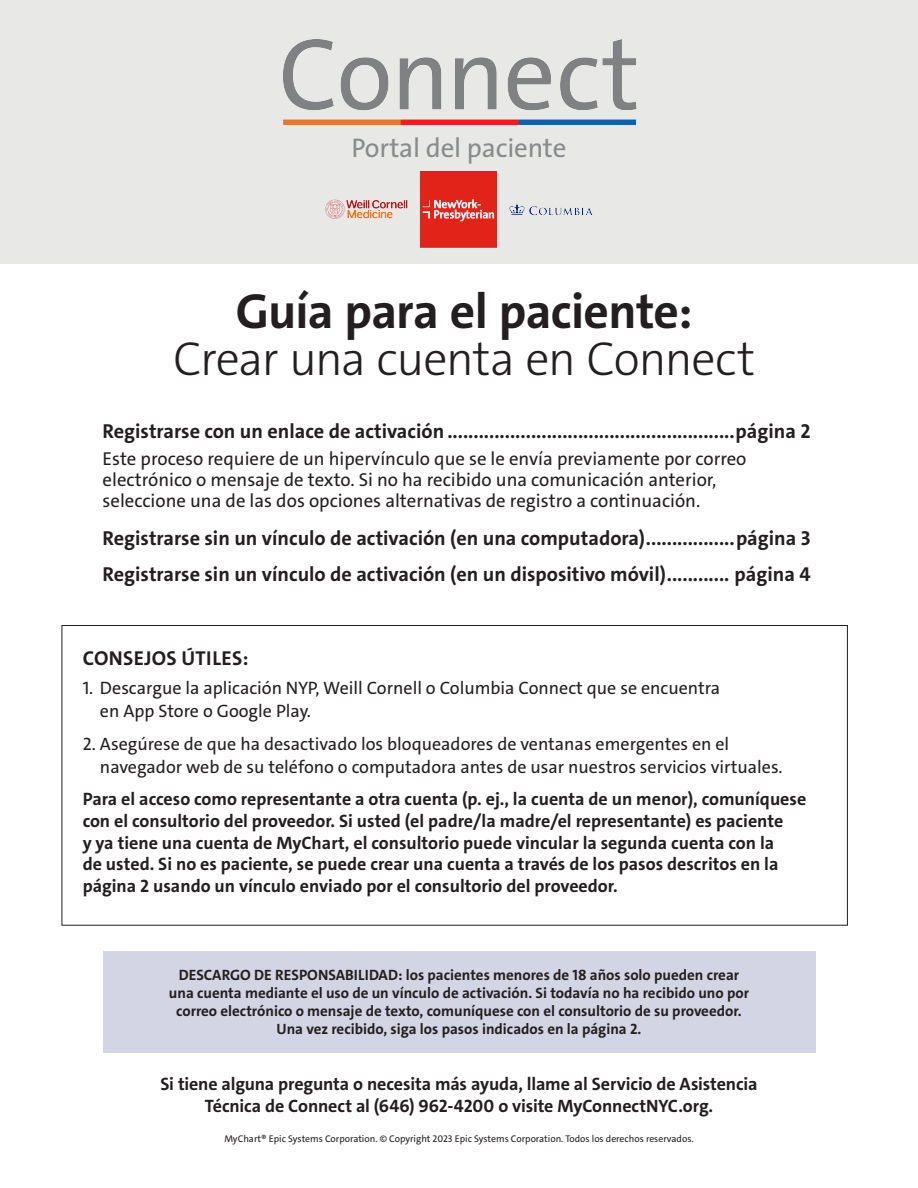
<style>
.page{position:relative;width:918px;height:1188px;background:#fff}
.page>*{position:absolute;margin:0;border:0;box-sizing:border-box;transform-origin:0 0}
.t1{font:700 49.5px "The Sans C4 s";letter-spacing:-.015em;color:#231f20}
.t2{font:300 48px "The Sans C4 s";letter-spacing:-.025em;color:#231f20}
.t3{font:27px "The Sans";letter-spacing:-.005em;color:#888b8c}
.t4{font:700 20.25px "The Sans C4 s";color:#231f20}
.t5{font:700 20.25px "The Sans C4 s";letter-spacing:.02em;color:#231f20}
.t6{font:18.75px/21px "The Sans C4 s";color:#231f20}
.t7{font:700 18px/21.8px "The Sans C4 s";color:#231f20;text-align:center}
.t8{font:18px/22.5px "The Sans C4 s";color:#231f20}
.t9{font:700 15px/18px "The Sans C4 s";color:#231f20;text-align:center}
.t10{font:9.75px "The Sans C4 s";color:#231f20}
</style>
<div class="page">
<div style="left:0;top:0;width:918px;height:264px;background:#e8e8e7"></div>
<img style="left:283px;top:39px;width:354px;height:209px">
<div style="left:0;top:134px;width:918px;height:32px;background:#e8e8e7"></div>
<div style="left:103px;top:951px;width:712px;height:102px;background:#d3d4e4"></div>
<h3 class="t3" style="left:351px;top:125px;width:217px">Portal del paciente</h3>
<p class="t1" style="left:236px;top:280px;width:458px">Guía para el paciente:</p>
<p class="t2" style="left:173px;top:328px;width:583px">Crear una cuenta en Connect</p>
<p class="t4" style="left:103px;top:419px;width:710px">Registrarse con un enlace de activación .......................................................página 2</p>
<p class="t6" style="left:103px;top:448px;width:645px">Este proceso requiere de un hipervínculo que se le envía previamente por correo electrónico o mensaje de texto. Si no ha recibido una comunicación anterior, seleccione una de las dos opciones alternativas de registro a continuación.</p>
<p class="t4" style="left:103px;top:525px;width:710px">Registrarse sin un vínculo de activación (en una computadora).................página 3</p>
<p class="t4" style="left:103px;top:561px;width:710px">Registrarse sin un vínculo de activación (en un dispositivo móvil)............ página 4</p>
<p class="t5" style="left:83px;top:645px;width:167px">CONSEJOS ÚTILES:</p>
<p class="t8" style="left:100px;top:677px;width:622px;text-indent:-17px">1. Descargue la aplicación NYP, Weill Cornell o Columbia Connect que se encuentra en App Store o Google Play.</p>
<p class="t8" style="left:100px;top:733px;width:684px;text-indent:-17px">2. Asegúrese de que ha desactivado los bloqueadores de ventanas emergentes en el navegador web de su teléfono o computadora antes de usar nuestros servicios virtuales.</p>
<p class="t7" style="left:83px;top:788px;width:725px;text-align:left">Para el acceso como representante a otra cuenta (p. ej., la cuenta de un menor), comuníquese con el consultorio del proveedor. Si usted (el padre/la madre/el representante) es paciente<br>y ya tiene una cuenta de MyChart, el consultorio puede vincular la segunda cuenta con la<br>de usted. Si no es paciente, se puede crear una cuenta a través de los pasos descritos en la página 2 usando un vínculo enviado por el consultorio del proveedor.</p>
<p class="t9" style="left:169px;top:966px;width:582px">DESCARGO DE RESPONSABILIDAD: los pacientes menores de 18 años solo pueden crear una cuenta mediante el uso de un vínculo de activación. Si todavía no ha recibido uno por correo electrónico o mensaje de texto, comuníquese con el consultorio de su proveedor.<br>Una vez recibido, siga los pasos indicados en la página 2.</p>
<p class="t7" style="left:160px;top:1073px;width:599px;line-height:22.5px">Si tiene alguna pregunta o necesita más ayuda, llame al Servicio de Asistencia<br>Técnica de Connect al (646) 962-4200 o visite MyConnectNYC.org.</p>
<p class="t10" style="left:224px;top:1132px;width:471px">MyChart® Epic Systems Corporation. © Copyright 2023 Epic Systems Corporation. Todos los derechos reservados.</p>
</div>
